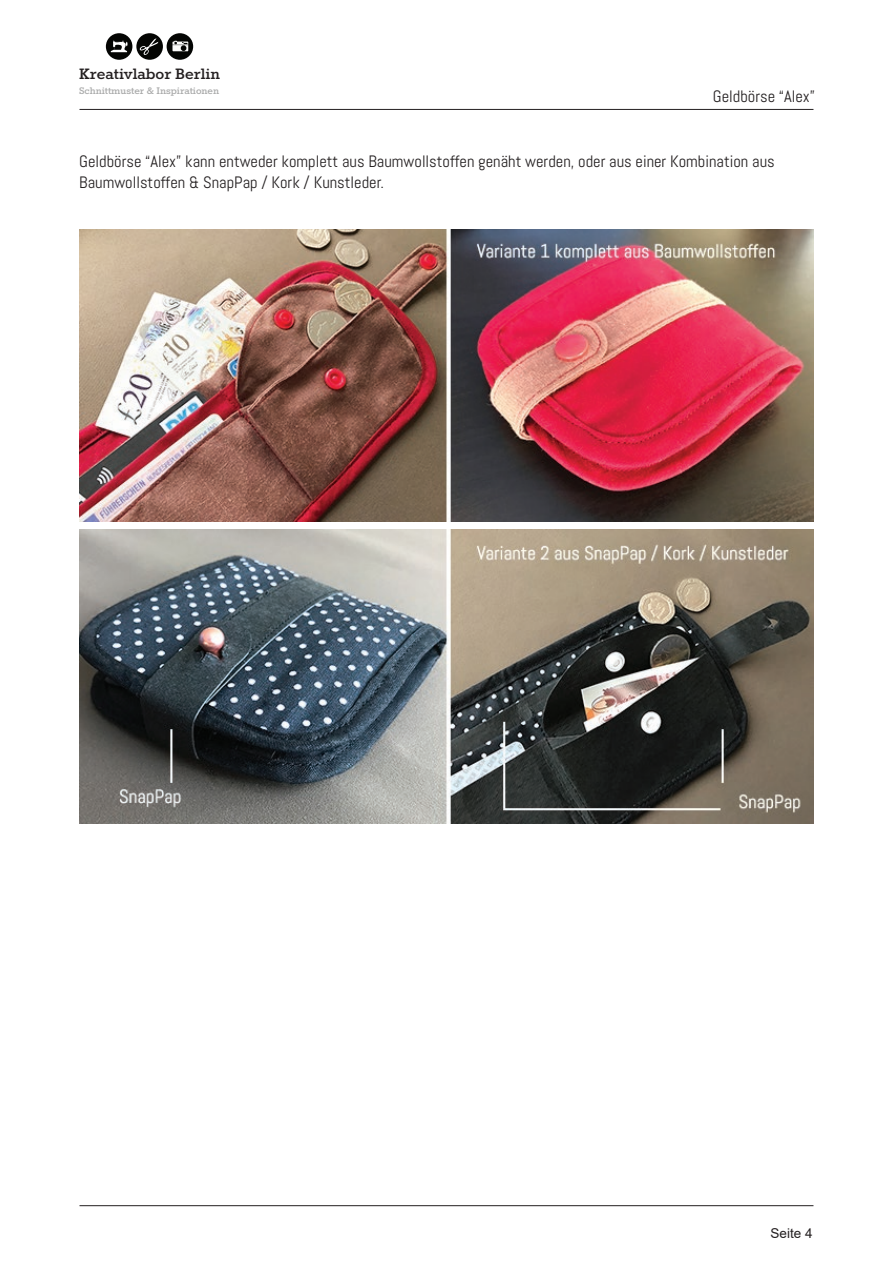
<style>
.page{position:relative;width:893px;height:1263px;background:#fff}
.page>*{position:absolute;margin:0;border:0;box-sizing:border-box;transform-origin:0 0}
.t1{font:700 17.55px "Rokkitt";color:#231f20}
.t2{font:16.5px/21px "Abel";color:#231f20}
.t3{font:13.5px "Arial";color:#231f20}
.t4{font:700 11.1px "Rokkitt";color:#aaabab}
</style>
<div class="page">
<hr style="left:80px;top:109px;width:733px;height:1px;background:#231f20">
<hr style="left:80px;top:1205px;width:733px;height:1px;background:#231f20">
<div style="left:106px;top:33px;width:26px;height:27px;background:#040503;border-radius:50%"></div>
<svg style="left:111px;top:40px;width:17px;height:12px"></svg>
<svg style="left:136px;top:33px;width:27px;height:27px"></svg>
<div style="left:167px;top:33px;width:26px;height:27px;background:#040503;border-radius:50%"></div>
<svg style="left:140px;top:38px;width:18px;height:17px"></svg>
<svg style="left:172px;top:41px;width:16px;height:10px"></svg>
<img style="left:80px;top:229px;width:733px;height:292px">
<img style="left:80px;top:530px;width:733px;height:293px">
<p class="t1" style="left:79px;top:65px;width:142px">Kreativlabor Berlin</p>
<p class="t4" style="left:79px;top:85px;width:142px">Schnittmuster &amp; Inspirationen</p>
<p class="t2" style="left:713px;top:86px;width:104px">Geldbörse “Alex”</p>
<p class="t2" style="left:79px;top:151px;width:697px">Geldbörse “Alex” kann entweder komplett aus Baumwollstoffen genäht werden, oder aus einer Kombination aus<br>Baumwollstoffen &amp; SnapPap / Kork / Kunstleder.</p>
<p class="t3" style="left:771px;top:1224px;width:44px">Seite 4</p>
</div>
